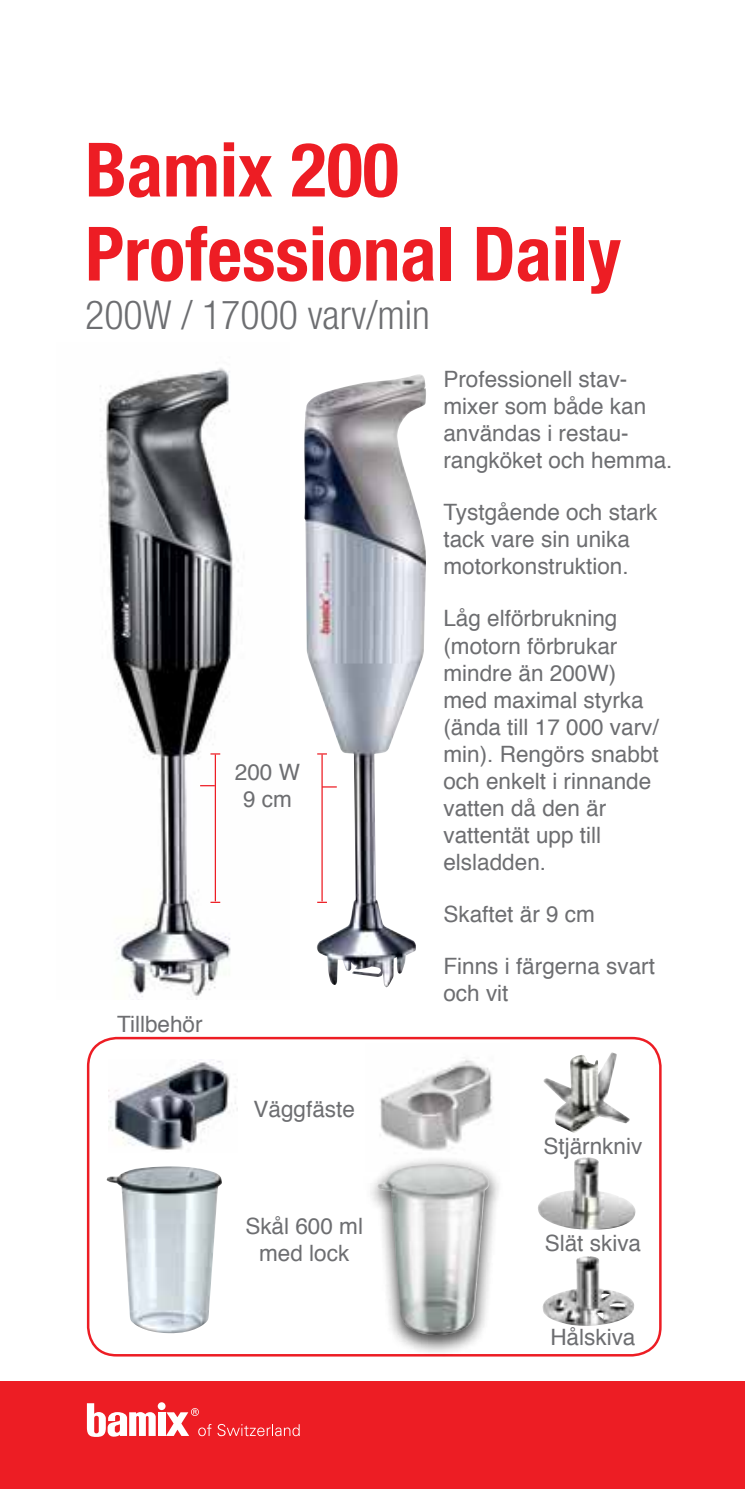
<style>
.page{position:relative;width:745px;height:1489px;background:#fff}
.page>*{position:absolute;margin:0;border:0;box-sizing:border-box;transform-origin:0 0}
.t1{font:700 condensed 75px/84px "Helvetica Neue";color:#ed1d24}
.t2{font:300 condensed 40px "Helvetica Neue";color:#6d6e71}
.t3{font:22.5px/27px "Helvetica";color:#6d6e71}
</style>
<div class="page">
<div style="left:0;top:1381px;width:744px;height:107px;background:#ed1d24"></div>
<div style="left:158px;top:1402px;width:7px;height:7px;background:#fff;border-radius:50%"></div>
<div style="left:158px;top:1412px;width:7px;height:23px;background:#fff"></div>
<svg style="left:87px;top:1403px;width:69px;height:33px"></svg>
<svg style="left:166px;top:1408px;width:45px;height:27px"></svg>
<svg style="left:217px;top:1424px;width:82px;height:11px"></svg>
<div style="left:87px;top:1036px;width:574px;height:320px;border:2px solid #ed1d24;border-radius:28px"></div>
<img style="left:108px;top:1061px;width:128px;height:89px">
<img style="left:304px;top:374px;width:122px;height:613px">
<img style="left:107px;top:1166px;width:115px;height:167px">
<img style="left:543px;top:1052px;width:86px;height:81px">
<img style="left:538px;top:1157px;width:97px;height:72px">
<img style="left:542px;top:1256px;width:92px;height:70px">
<img style="left:100px;top:368px;width:139px;height:629px">
<svg style="left:200px;top:785px;width:14px;height:1px"></svg>
<hr style="left:214px;top:754px;width:2px;height:147px;background:#ed1d24">
<hr style="left:321px;top:754px;width:1px;height:147px;background:#ed1d24">
<svg style="left:322px;top:786px;width:14px;height:1px"></svg>
<img style="left:380px;top:1059px;width:112px;height:92px">
<div style="left:363px;top:1155px;width:140px;height:202px;background:#000;opacity:.75"></div>
<img style="left:376px;top:1163px;width:113px;height:171px">
<h1 class="t1" style="left:85px;top:127px;width:537px">Bamix 200<br>Professional Daily</h1>
<h2 class="t2" style="left:85px;top:291px;width:346px">200W / 17000 varv/min</h2>
<p class="t3" style="left:235px;top:759px;width:67px;text-align:center">200 W<br>9 cm</p>
<p class="t3" style="left:117px;top:1011px;width:87px">Tillbehör</p>
<p class="t3" style="left:253px;top:1096px;width:103px">Väggfäste</p>
<p class="t3" style="left:245px;top:1213px;width:119px;text-align:center">Skål 600 ml med lock</p>
<p class="t3" style="left:443px;top:366px;width:230px">Professionell stav&shy;mixer som både kan användas i restau&shy;rangköket och hemma.</p>
<p class="t3" style="left:443px;top:499px;width:215px">Tystgående och stark tack vare sin unika motorkonstruktion.</p>
<p class="t3" style="left:443px;top:605px;width:217px">Låg elförbrukning (motorn förbrukar mindre än 200W) med maximal styrka (ända till 17 000 varv/ min). Rengörs snabbt och enkelt i rinnande vatten då den är vattentät upp till elsladden.</p>
<p class="t3" style="left:443px;top:900px;width:153px">Skaftet är 9 cm</p>
<p class="t3" style="left:443px;top:952px;width:213px">Finns i färgerna svart och vit</p>
<p class="t3" style="left:543px;top:1132px;width:100px">Stjärnkniv</p>
<p class="t3" style="left:544px;top:1229px;width:98px">Slät skiva</p>
<p class="t3" style="left:550px;top:1324px;width:87px">Hålskiva</p>
</div>
